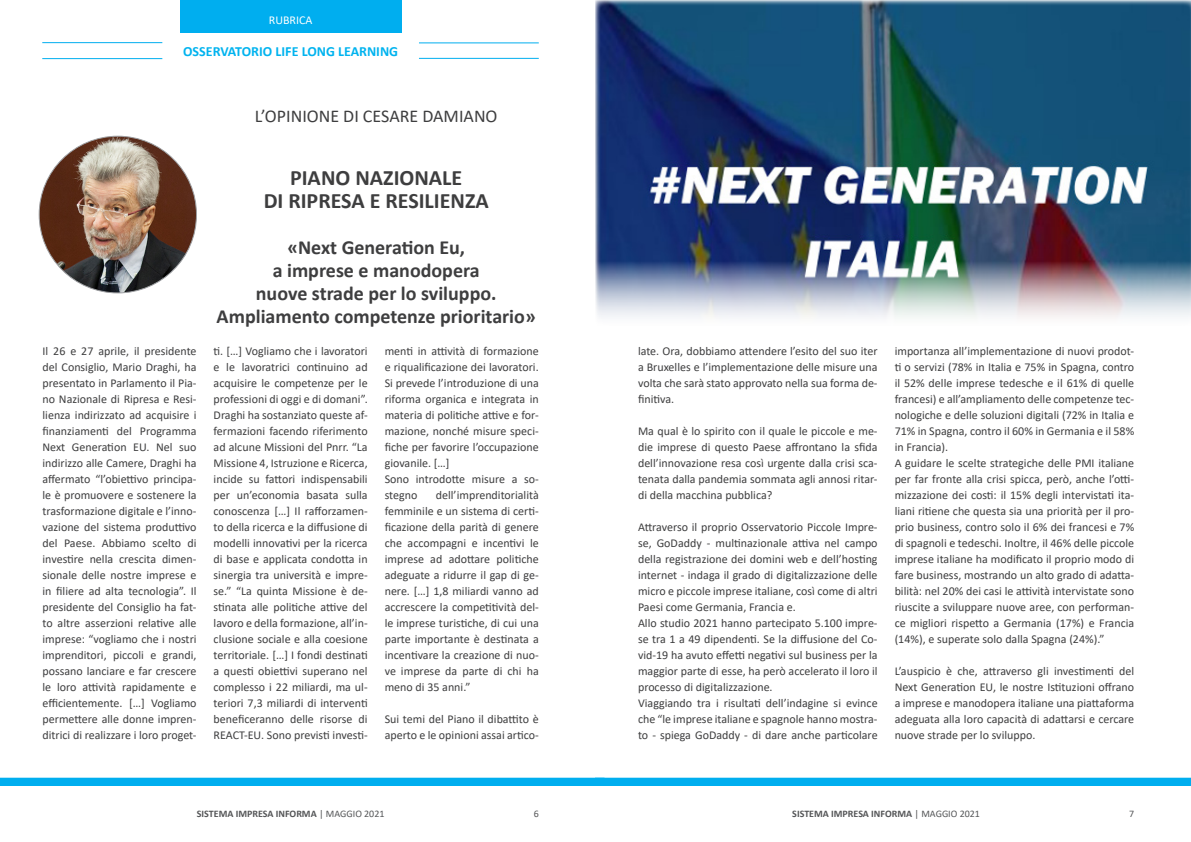
<style>
.page{position:relative;width:1191px;height:842px;background:#fff}
.page>*{position:absolute;margin:0;border:0;box-sizing:border-box;transform-origin:0 0}
.titolo_editoriale{font:700 22px/23px "Calibri";color:#3e3e3f;text-align:center}
.titolo_editoriale-2{font:700 20px/23px "Calibri";color:#3e3e3f;text-align:center}
.titolo_editoriale-3{font:18px "Calibri";color:#3e3e3f}
.t1{font:700 14px "Calibri";color:#00b3ef}
.testo{font:12px/16px "Calibri";color:#3e3e3f;text-align:justify}
.t2{font:12px "Calibri";color:#fff}
.data{font:700 10px "Calibri";color:#545557}
.t3{font:10px "Calibri";color:#545557}
.s1{font-weight:400}
</style>
<div class="page">
<div style="left:604px;top:778px;width:587px;height:8px;background:#00aeef"></div>
<div style="left:0;top:778px;width:604px;height:7px;background:#00aeef"></div>
<div style="left:0;top:778px;width:604px;height:8px;border:1px solid #00aeef"></div>
<img style="left:39px;top:136px;width:157px;height:157px;border-radius:78px">
<hr style="left:42px;top:42px;width:120px;height:1px;background:#00aeef">
<hr style="left:42px;top:58px;width:120px;height:1px;background:#00aeef">
<hr style="left:419px;top:58px;width:120px;height:1px;background:#00aeef">
<hr style="left:419px;top:43px;width:120px;height:1px;background:#00aeef">
<div style="left:180px;top:0;width:221px;height:33px;background:#00aeef"></div>
<img style="left:595px;top:0;width:596px;height:317px">
<p class="t2" style="left:269px;top:12px;width:45px">RUBRICA</p>
<p class="t1" style="left:183px;top:41px;width:217px">OSSERVATORIO LIFE LONG LEARNING</p>
<p class="titolo_editoriale-3" style="left:255px;top:103px;width:244px">L’OPINIONE DI CESARE DAMIANO</p>
<p class="titolo_editoriale" style="left:264px;top:166px;width:226px">PIANO NAZIONALE<br>DI RIPRESA E RESILIENZA</p>
<p class="titolo_editoriale-2" style="left:217px;top:235px;width:321px">«Next Generation Eu,<br>a imprese e manodopera<br>nuove strade per lo sviluppo.<br>Ampliamento competenze prioritario»</p>
<p class="testo" style="left:43px;top:343px;width:156px">Il 26 e 27 aprile, il presidente del Consiglio, Mario Draghi, ha presentato in Parlamento il Pia&shy;no Nazionale di Ripresa e Resi&shy;lienza indirizzato ad acquisire i finanziamenti del Programma Next Generation EU. Nel suo indirizzo alle Camere, Draghi ha affermato “l’obiettivo principa&shy;le è promuovere e sostenere la trasformazione digitale e l’inno&shy;vazione del sistema produttivo del Paese. Abbiamo scelto di investire nella crescita dimen&shy;sionale delle nostre imprese e in filiere ad alta tecnologia”. Il presidente del Consiglio ha fat&shy;to altre asserzioni relative alle imprese: “vogliamo che i nostri imprenditori, piccoli e grandi, possano lanciare e far crescere le loro attività rapidamente e efficientemente. […] Vogliamo permettere alle donne impren&shy;ditrici di realizzare i loro proget-</p>
<p class="testo" style="left:214px;top:343px;width:156px">ti. […] Vogliamo che i lavoratori e le lavoratrici continuino ad acquisire le competenze per le professioni di oggi e di domani”.</p>
<p class="testo" style="left:214px;top:407px;width:156px">Draghi ha sostanziato queste af&shy;fermazioni facendo riferimento ad alcune Missioni del Pnrr. “La Missione 4, Istruzione e Ricerca, incide su fattori indispensabili per un’economia basata sulla conoscenza […] Il rafforzamen&shy;to della ricerca e la diffusione di modelli innovativi per la ricerca di base e applicata condotta in sinergia tra università e impre&shy;se.” “La quinta Missione è de&shy;stinata alle politiche attive del lavoro e della formazione, all’in&shy;clusione sociale e alla coesione territoriale. […] I fondi destinati a questi obiettivi superano nel complesso i 22 miliardi, ma ul&shy;teriori 7,3 miliardi di interventi beneficeranno delle risorse di REACT-EU. Sono previsti investi-</p>
<p class="testo" style="left:385px;top:342px;width:156px">menti in attività di formazione e riqualificazione dei lavoratori.<br>Si prevede l’introduzione di una riforma organica e integrata in materia di politiche attive e for&shy;mazione, nonché misure speci&shy;fiche per favorire l’occupazione giovanile. […]</p>
<p class="testo" style="left:385px;top:470px;width:156px">Sono introdotte misure a so&shy;stegno</p>
<p class="testo" style="left:385px;top:486px;width:156px;text-indent:51px">dell’imprenditorialità femminile e un sistema di certi&shy;ficazione della parità di genere che accompagni e incentivi le imprese ad adottare politiche adeguate a ridurre il gap di ge&shy;nere. […] 1,8 miliardi vanno ad accrescere la competitività del&shy;le imprese turistiche, di cui una parte importante è destinata a incentivare la creazione di nuo&shy;ve imprese da parte di chi ha meno di 35 anni.”</p>
<p class="testo" style="left:385px;top:710px;width:156px">Sui temi del Piano il dibattito è aperto e le opinioni assai artico-</p>
<p class="testo" style="left:638px;top:343px;width:241px">late. Ora, dobbiamo attendere l’esito del suo iter a Bruxelles e l’implementazione delle misure una volta che sarà stato approvato nella sua forma de&shy;finitiva.</p>
<p class="testo" style="left:638px;top:423px;width:241px">Ma qual è lo spirito con il quale le piccole e me&shy;die imprese di questo Paese affrontano la sfida dell’innovazione resa così urgente dalla crisi sca&shy;tenata dalla pandemia sommata agli annosi ritar&shy;di della macchina pubblica?</p>
<p class="testo" style="left:638px;top:519px;width:241px">Attraverso il proprio Osservatorio Piccole Impre&shy;se, GoDaddy - multinazionale attiva nel campo della registrazione dei domini web e dell’hosting internet - indaga il grado di digitalizzazione delle micro e piccole imprese italiane, così come di altri Paesi come Germania, Francia e.</p>
<p class="testo" style="left:638px;top:615px;width:241px">Allo studio 2021 hanno partecipato 5.100 impre&shy;se tra 1 a 49 dipendenti. Se la diffusione del Co&shy;vid-19 ha avuto effetti negativi sul business per la maggior parte di esse, ha però accelerato il loro il processo di digitalizzazione.</p>
<p class="testo" style="left:638px;top:695px;width:241px">Viaggiando tra i risultati dell’indagine si evince che “le imprese italiane e spagnole hanno mostra&shy;to - spiega GoDaddy - di dare anche particolare</p>
<p class="testo" style="left:894px;top:343px;width:241px">importanza all’implementazione di nuovi prodot&shy;ti o servizi (78% in Italia e 75% in Spagna, contro il 52% delle imprese tedesche e il 61% di quelle francesi) e all’ampliamento delle competenze tec&shy;nologiche e delle soluzioni digitali (72% in Italia e 71% in Spagna, contro il 60% in Germania e il 58% in Francia).</p>
<p class="testo" style="left:894px;top:455px;width:241px">A guidare le scelte strategiche delle PMI italiane per far fronte alla crisi spicca, però, anche l’otti&shy;mizzazione dei costi: il 15% degli intervistati ita&shy;liani ritiene che questa sia una priorità per il pro&shy;prio business, contro solo il 6% dei francesi e 7% di spagnoli e tedeschi. Inoltre, il 46% delle piccole imprese italiane ha modificato il proprio modo di fare business, mostrando un alto grado di adatta&shy;bilità: nel 20% dei casi le attività intervistate sono riuscite a sviluppare nuove aree, con performan&shy;ce migliori rispetto a Germania (17%) e Francia (14%), e superate solo dalla Spagna (24%).”</p>
<p class="testo" style="left:894px;top:663px;width:241px">L’auspicio è che, attraverso gli investimenti del Next Generation EU, le nostre Istituzioni offrano a imprese e manodopera italiane una piattaforma adeguata alla loro capacità di adattarsi e cercare nuove strade per lo sviluppo.</p>
<p class="data" style="left:197px;top:807px;width:189px">SISTEMA IMPRESA INFORMA <span class="s1">| MAGGIO 2021</span></p>
<p class="data" style="left:792px;top:807px;width:189px">SISTEMA IMPRESA INFORMA <span class="s1">| MAGGIO 2021</span></p>
<p class="t3" style="left:534px;top:807px;width:7px">6</p>
<p class="t3" style="left:1129px;top:807px;width:7px">7</p>
</div>
